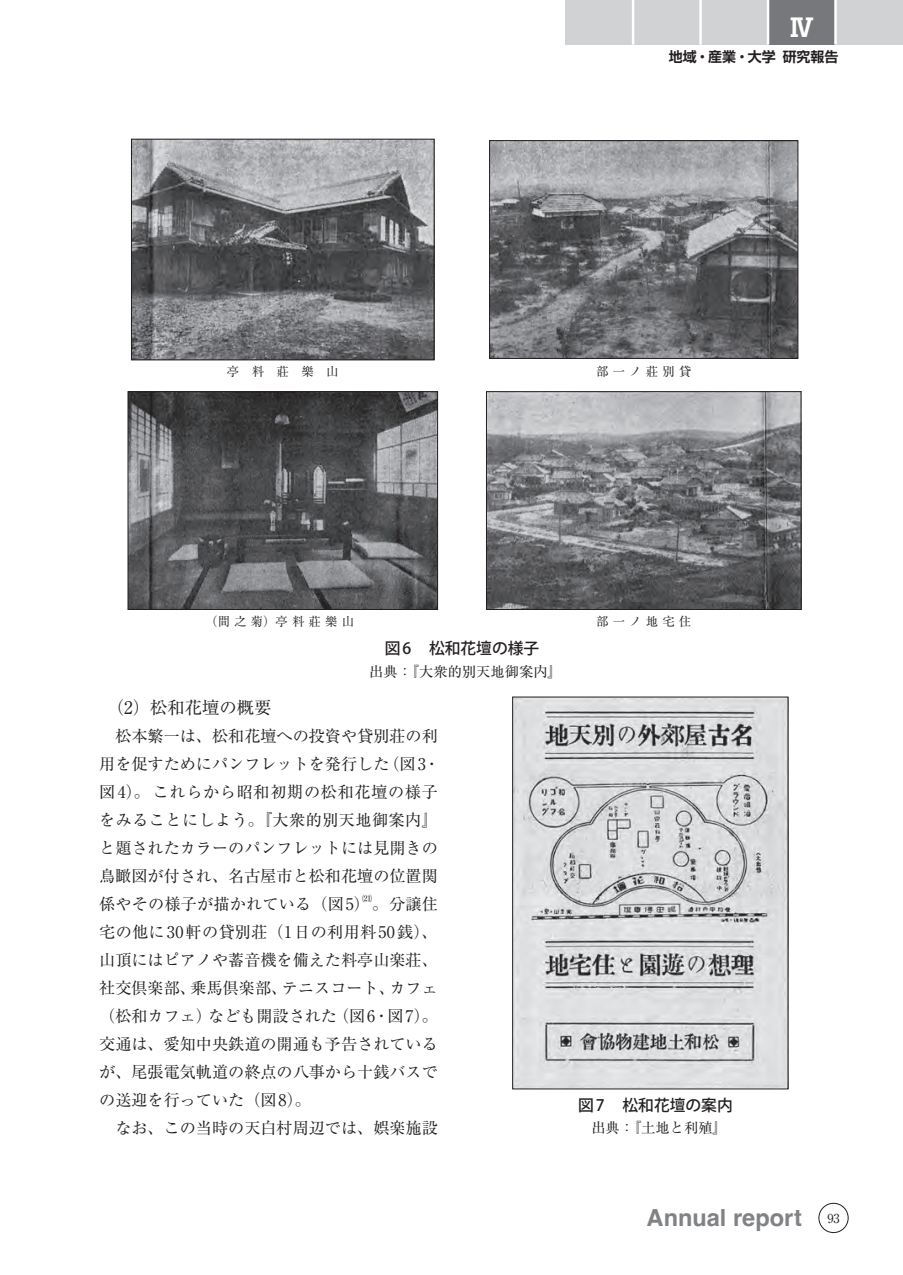
<style>
.page{position:relative;width:903px;height:1275px;background:#fff}
.page>*{position:absolute;margin:0;border:0;box-sizing:border-box;transform-origin:0 0}
.t1{font:700 24.85px "Shin Go Pro De";color:#fff}
.t2{font:700 23.62px "Helvetica";color:#808285}
.t3{font:17.32px "Ryumin Pr 6 N";color:#231f20}
.t4{font:16.1px/28px "Ryumin Pr 6 N";color:#231f20}
.t5{font:500 15.75px "Koz Go Pr 6 N";color:#231f20}
.t6{font:14.17px "Ryumin Pr 6 N";color:#231f20}
.t7{font:700 14px "Shin Go Pro De";color:#231f20}
.t8{font:12.42px "Ryumin Pr 6 N";color:#231f20}
.t9{font:9.45px "Ryumin Pr 6 N";color:#231f20}
</style>
<div class="page">
<div style="left:819px;top:1203px;width:29px;height:30px;border:1px solid #231f20;border-radius:50%"></div>
<div style="left:835px;top:0;width:68px;height:45px;background:#d1d2d4"></div>
<div style="left:768px;top:0;width:67px;height:45px;background:#76787b"></div>
<div style="left:700px;top:0;width:68px;height:45px;background:#d1d2d4"></div>
<div style="left:633px;top:0;width:67px;height:45px;background:#d1d2d4"></div>
<div style="left:566px;top:0;width:67px;height:45px;background:#d1d2d4"></div>
<hr style="left:699px;top:0;width:3px;height:45px;background:#fff">
<hr style="left:632px;top:0;width:2px;height:45px;background:#fff">
<hr style="left:767px;top:0;width:2px;height:45px;background:#fff">
<hr style="left:834px;top:0;width:3px;height:45px;background:#fff">
<img style="left:133px;top:141px;width:299px;height:217px">
<div style="left:131px;top:139px;width:303px;height:221px;border:1px solid #231f20"></div>
<img style="left:491px;top:142px;width:305px;height:215px">
<div style="left:489px;top:140px;width:309px;height:219px;border:1px solid #231f20"></div>
<img style="left:130px;top:393px;width:306px;height:215px">
<div style="left:128px;top:391px;width:310px;height:219px;border:1px solid #231f20"></div>
<img style="left:488px;top:393px;width:311px;height:215px">
<div style="left:486px;top:391px;width:315px;height:219px;border:1px solid #231f20"></div>
<img style="left:514px;top:699px;width:272px;height:388px">
<h1 class="t1" style="left:789px;top:7px;width:26px">Ⅳ</h1>
<p class="t7" style="left:669px;top:46px;width:171px">地域・産業・大学研究報告</p>
<p class="t8" style="left:227px;top:362px;width:113px">亭　料　莊　樂　山</p>
<p class="t8" style="left:596px;top:362px;width:97px">部 一 ノ 莊 別 貸</p>
<p class="t8" style="left:205px;top:611px;width:150px">（間 之 菊）亭 料 莊 樂 山</p>
<p class="t8" style="left:596px;top:611px;width:97px">部 一 ノ 地 宅 住</p>
<p class="t5" style="left:385px;top:640px;width:156px">図 6 　松和花壇の様子</p>
<p class="t6" style="left:369px;top:660px;width:194px">出典：『大衆的別天地御案内』</p>
<p class="t3" style="left:107px;top:694px;width:166px">（2）松和花壇の概要</p>
<p class="t4" style="left:99px;top:721px;width:342px;text-indent:16px">松本繁一は、松和花壇への投資や貸別荘の利用を促すためにパンフレットを発行した（図3・図4）。これらから昭和初期の松和花壇の様子をみることにしよう。『大衆的別天地御案内』と題されたカラーのパンフレットには見開きの鳥瞰図が付され、名古屋市と松和花壇の位置関係やその様子が描かれている（図5）。分譲住</p>
<p class="t9" style="left:362px;top:891px;width:11px">㉑</p>
<p class="t4" style="left:99px;top:917px;width:340px;text-align:justify">宅の他に30軒の貸別荘（1日の利用料50銭）、山頂にはピアノや蓄音機を備えた料亭山楽荘、社交倶楽部、乗馬倶楽部、テニスコート、カフェ（松和カフェ）なども開設された（図6・図7）。交通は、愛知中央鉄道の開通も予告されているが、尾張電気軌道の終点の八事から十銭バスでの送迎を行っていた（図8）。</p>
<p class="t4" style="left:115px;top:1113px;width:324px">なお、この当時の天白村周辺では、娯楽施設</p>
<p class="t5" style="left:578px;top:1096px;width:156px">図 7 　松和花壇の案内</p>
<p class="t6" style="left:591px;top:1117px;width:137px">出典：『土地と利殖』</p>
<h2 class="t2" style="left:647px;top:1204px;width:195px">Annual report <sup>93</sup></h2>
</div>
